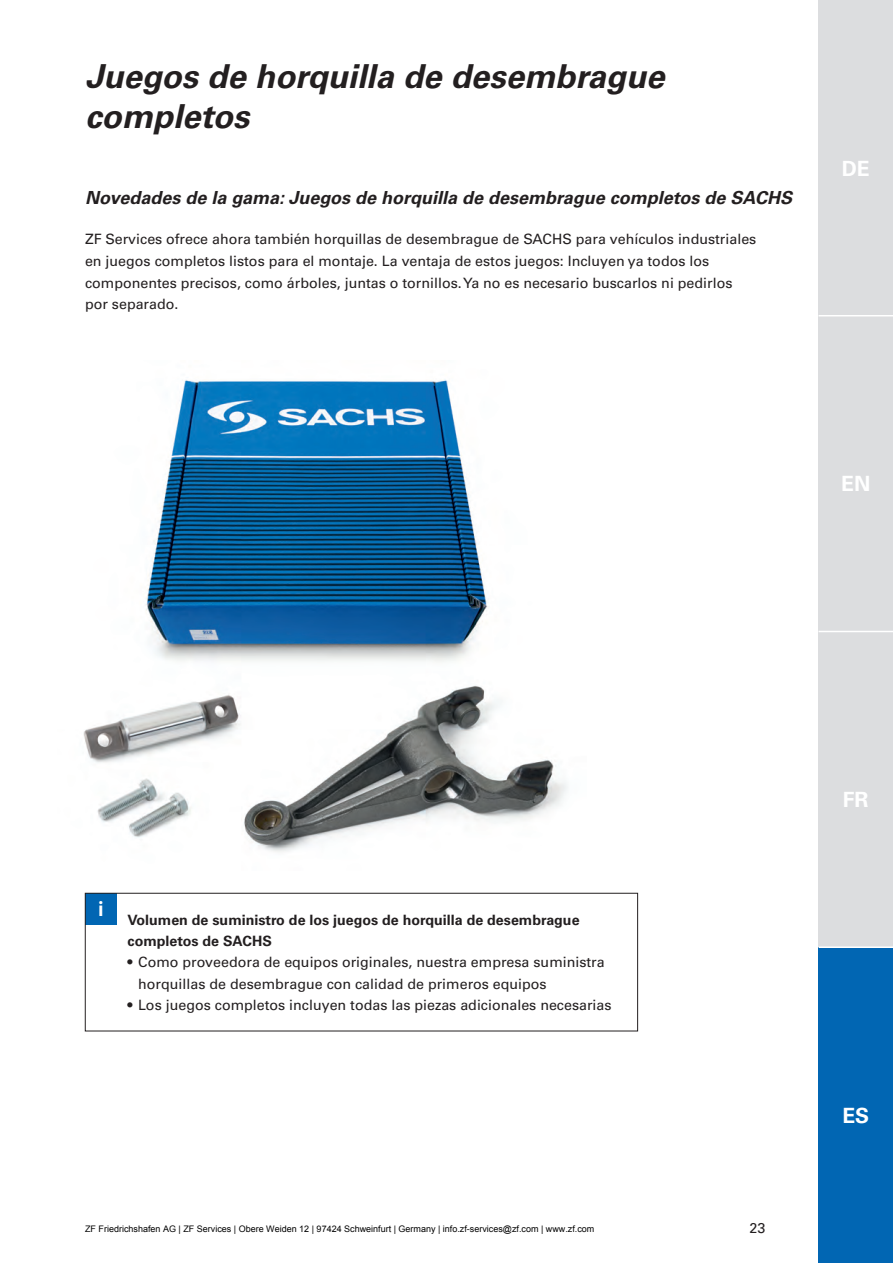
<style>
.page{position:relative;width:893px;height:1263px;background:#fff}
.page>*{position:absolute;margin:0;border:0;box-sizing:border-box;transform-origin:0 0}
.t1{font:italic 700 33px/40px "Univers LT Pro 65";color:#231f20}
.t2{font:700 21px "Univers LT Pro 65";color:#fff}
.t3{font:italic 700 18px "Univers LT Pro 65";color:#231f20}
.t4{font:14.25px/21.8px "Univers LT Pro 55 Roman";color:#231f20}
.t5{font:700 14.25px/21.3px "Univers LT Pro 65";color:#231f20}
.t6{font:9px "Arial";color:#000}
</style>
<div class="page">
<div style="left:819px;top:0;width:74px;height:316px;background:#dcdddf"></div>
<div style="left:819px;top:316px;width:74px;height:315px;background:#dcdddf"></div>
<div style="left:819px;top:631px;width:74px;height:316px;background:#dcdddf"></div>
<div style="left:819px;top:947px;width:74px;height:316px;background:#0166b3"></div>
<img style="left:83px;top:379px;width:485px;height:473px">
<div style="left:85px;top:893px;width:32px;height:32px;background:#0166b3"></div>
<div style="left:85px;top:893px;width:553px;height:138px;border:1px solid #231f20"></div>
<hr style="left:819px;top:946px;width:74px;height:2px;background:#fff">
<hr style="left:819px;top:631px;width:74px;height:1px;background:#fff">
<hr style="left:819px;top:315px;width:74px;height:1px;background:#fff">
<h1 class="t1" style="left:85px;top:59px;width:581px">Juegos de horquilla de desembrague completos</h1>
<p class="t3" style="left:85px;top:191px;width:708px">Novedades de la gama: Juegos de horquilla de desembrague completos de SACHS</p>
<p class="t4" style="left:85px;top:230px;width:673px">ZF Services ofrece ahora también horquillas de desembrague de SACHS para vehículos industriales en juegos completos listos para el montaje. La ventaja de estos juegos: Incluyen ya todos los componentes precisos, como árboles, juntas o tornillos. Ya no es necesario buscarlos ni pedirlos por separado.</p>
<h2 class="t2" style="left:842px;top:160px;width:29px">DE</h2>
<h2 class="t2" style="left:841px;top:476px;width:31px">EN</h2>
<p class="t5" style="left:128px;top:910px;width:454px;text-indent:-29px"><sup>i</sup> Volumen de suministro de los juegos de horquilla de desembrague completos de SACHS</p>
<p class="t4" style="left:138px;top:953px;width:468px;line-height:21.3px;text-indent:-11px">• Como proveedora de equipos originales, nuestra empresa suministra horquillas de desembrague con calidad de primeros equipos</p>
<p class="t4" style="left:128px;top:995px;width:486px">• Los juegos completos incluyen todas las piezas adicionales necesarias</p>
<p class="t6" style="left:85px;top:1223px;width:511px">ZF Friedrichshafen AG | ZF Services | Obere Weiden 12 | 97424 Schweinfurt | Germany | info.zf-services@zf.com | www.zf.com</p>
<h2 class="t2" style="left:843px;top:792px;width:27px">FR</h2>
<p class="t4" style="left:750px;top:1218px;width:17px">23</p>
<h2 class="t2" style="left:842px;top:1108px;width:28px">ES</h2>
</div>
